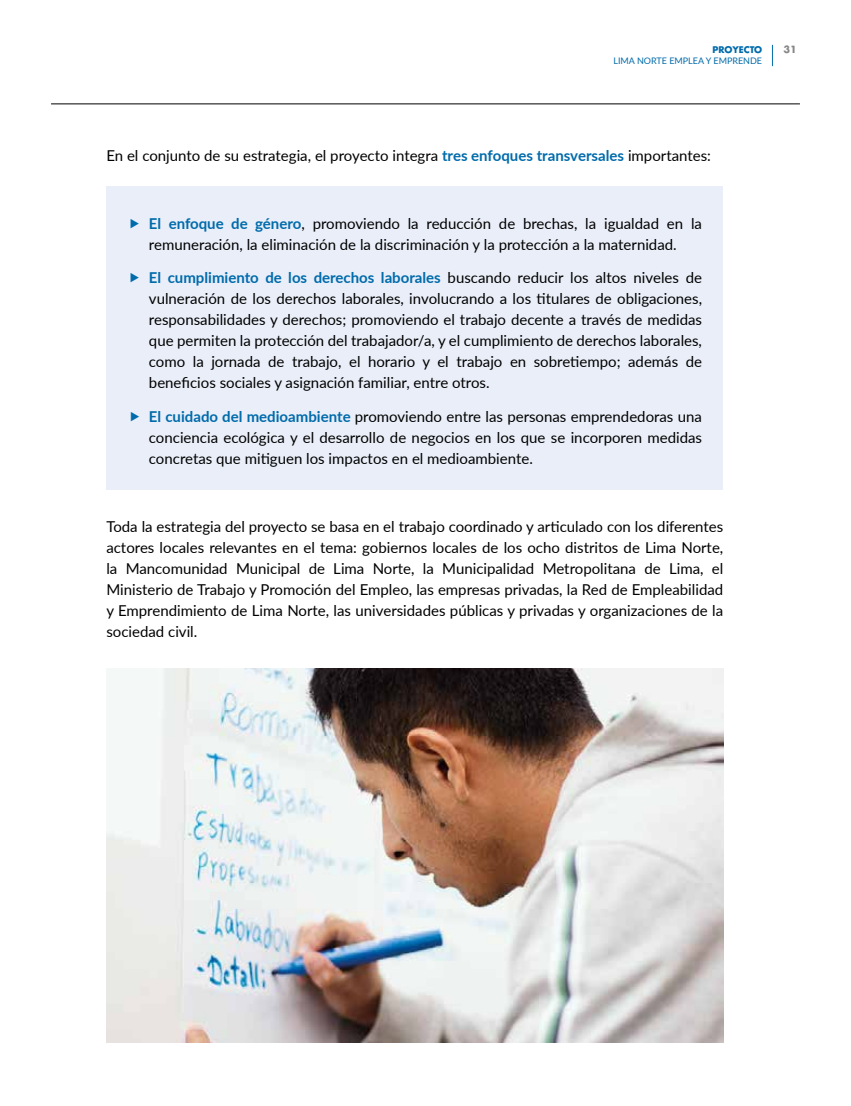
<style>
.page{position:relative;width:851px;height:1106px;background:#fff}
.page>*{position:absolute;margin:0;border:0;box-sizing:border-box;transform-origin:0 0}
.t1{font:15px/21px "Lato";color:#000;text-align:justify}
.t2{font:700 9.75px "Futura LT Pro";color:#878787}
.t3{font:9px "Lato";color:#006bab}
.t4{font:700 9px "Futura LT Pro";color:#006bab}
.s1{font-weight:700;color:#006bab}
</style>
<div class="page">
<hr style="left:51px;top:103px;width:748px;height:1px;background:#000">
<svg style="left:772px;top:45px;width:1px;height:21px"></svg>
<div style="left:106px;top:186px;width:617px;height:304px;background:#e9eef8"></div>
<img style="left:106px;top:669px;width:617px;height:373px">
<p class="t4" style="left:712px;top:43px;width:51px">PROYECTO</p>
<p class="t2" style="left:783px;top:42px;width:15px">31</p>
<p class="t3" style="left:613px;top:54px;width:150px">LIMA NORTE EMPLEA Y EMPRENDE</p>
<p class="t1" style="left:106px;top:144px;width:606px">En el conjunto de su estrategia, el proyecto integra <span class="s1">tres enfoques transversales</span> importantes:</p>
<p class="t1" style="left:149px;top:212px;width:554px"><span class="s1">El enfoque de género</span>, promoviendo la reducción de brechas, la igualdad en la remuneración, la eliminación de la discriminación y la protección a la maternidad.</p>
<p class="t1" style="left:149px;top:267px;width:554px"><span class="s1">El cumplimiento de los derechos laborales</span> buscando reducir los altos niveles de vulneración de los derechos laborales, involucrando a los titulares de obligaciones, responsabilidades y derechos; promoviendo el trabajo decente a través de medidas que permiten la protección del trabajador/a, y el cumplimiento de derechos laborales, como la jornada de trabajo, el horario y el trabajo en sobretiempo; además de beneficios sociales y asignación familiar, entre otros.</p>
<p class="t1" style="left:149px;top:405px;width:554px"><span class="s1">El cuidado del medioambiente</span> promoviendo entre las personas emprendedoras una conciencia ecológica y el desarrollo de negocios en los que se incorporen medidas concretas que mitiguen los impactos en el medioambiente.</p>
<p class="t1" style="left:106px;top:515px;width:618px">Toda la estrategia del proyecto se basa en el trabajo coordinado y articulado con los diferentes actores locales relevantes en el tema: gobiernos locales de los ocho distritos de Lima Norte, la Mancomunidad Municipal de Lima Norte, la Municipalidad Metropolitana de Lima, el Ministerio de Trabajo y Promoción del Empleo, las empresas privadas, la Red de Empleabilidad y Emprendimiento de Lima Norte, las universidades públicas y privadas y organizaciones de la sociedad civil.</p>
</div>
